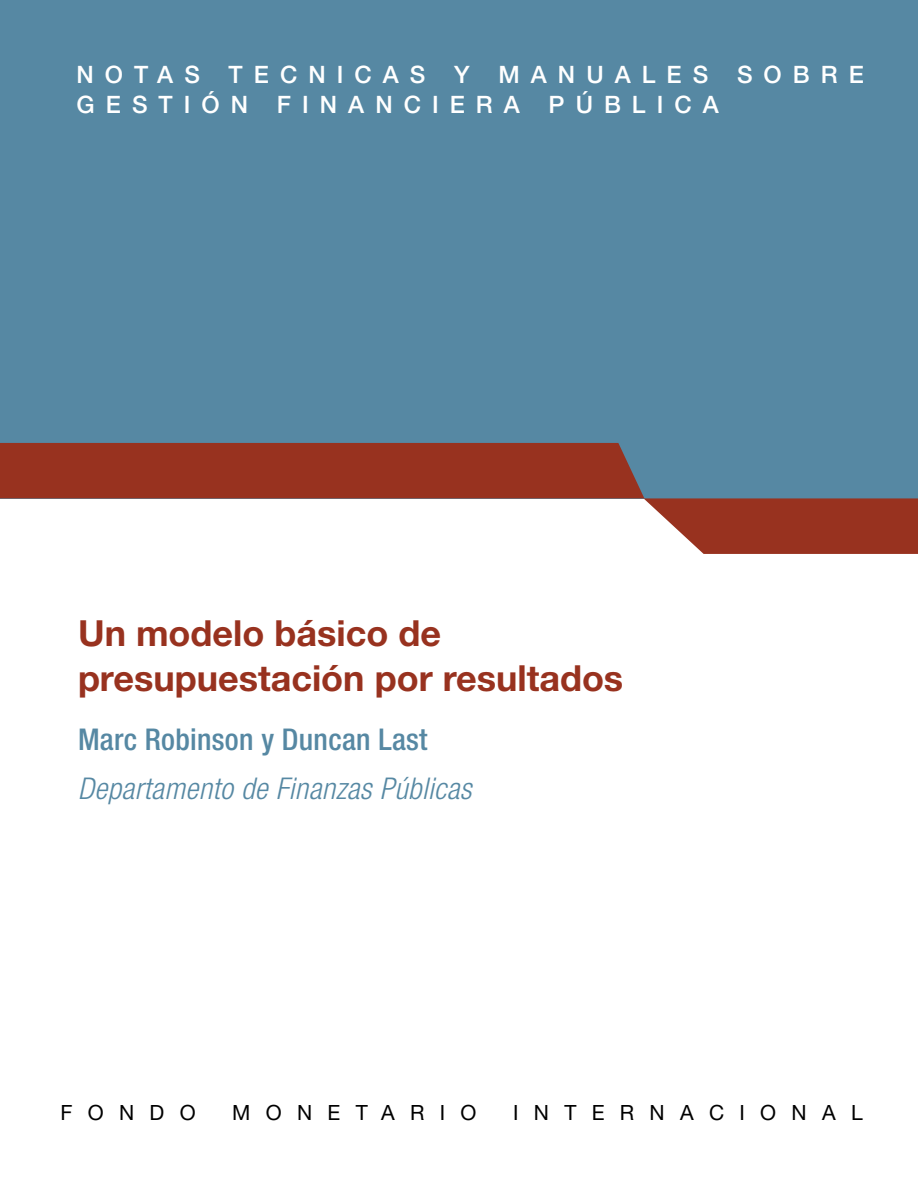
<style>
.page{position:relative;width:918px;height:1188px;background:#fff}
.page>*{position:absolute;margin:0;border:0;box-sizing:border-box;transform-origin:0 0}
.t1{font:700 36px/45px "Helvetica Neue LT Std";color:#98321f}
.t2{font:italic 300 condensed 30px "Helvetica Neue LT Std";letter-spacing:.015em;color:#5688a3}
.t3{font:500 condensed 30px "Helvetica Neue LT Std";letter-spacing:.01em;color:#5688a3}
.t4{font:500 24px/30px "Helvetica Neue LT Std";letter-spacing:.46em;color:#fff}
.t5{font:21px "Helvetica Neue LT Std";letter-spacing:.73em;color:#000}
</style>
<div class="page">
<div style="left:0;top:0;width:918px;height:499px;background:#5688a3"></div>
<svg style="left:0;top:443px;width:918px;height:111px"></svg>
<p class="t4" style="left:77px;top:59px;width:789px">NOTAS TECN ICAS Y MAN UALES SOBRE<br>GESTIÓN</p>
<p class="t4" style="left:277px;top:89px;width:443px">FIN AN CIERA PÚBLICA</p>
<h1 class="t1" style="left:78px;top:610px;width:547px">Un modelo básico de presupuestación por resultados</h1>
<p class="t3" style="left:78px;top:721px;width:351px">Marc Robinson y Duncan Last</p>
<p class="t2" style="left:78px;top:772px;width:395px">Departamento de Finanzas Públicas</p>
<p class="t5" style="left:60px;top:1100px;width:137px">FONDO</p>
<p class="t5" style="left:232px;top:1100px;width:246px">MONETARIO</p>
<p class="t5" style="left:513px;top:1100px;width:351px">INTERNACIONAL</p>
</div>
